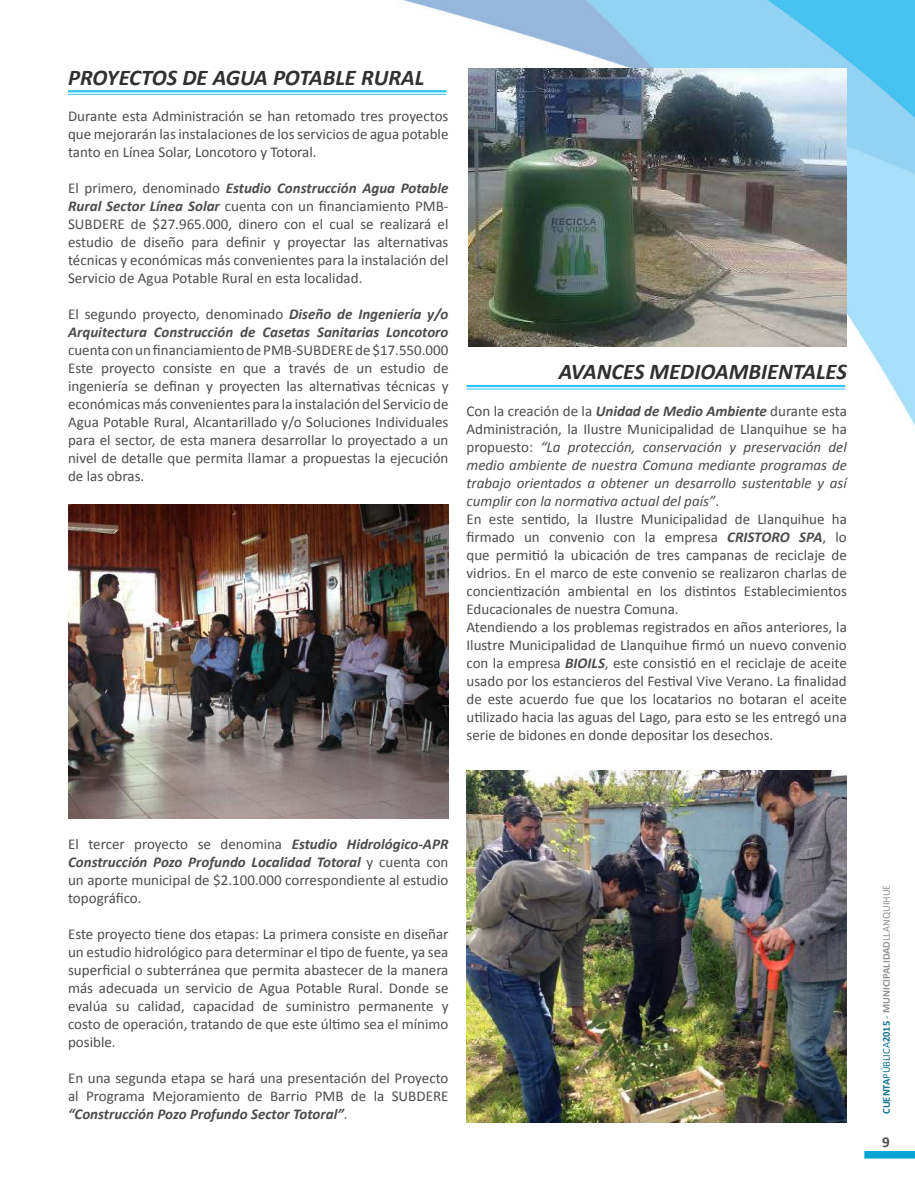
<style>
.page{position:relative;width:915px;height:1191px;background:#fff}
.page>*{position:absolute;margin:0;border:0;box-sizing:border-box;transform-origin:0 0}
.t1{font:italic 700 22.5px "Calibri";color:#312f30}
.t2{font:15px/18px "Calibri";color:#4b4c4d;text-align:justify}
.t3{font:italic 700 15px/18px "Calibri";color:#4b4c4d}
.t4{font:700 15px "Calibri";color:#4b4c4d}
.t5{font:700 10.5px "Calibri";color:#919396}
.s1{font-weight:700;font-style:italic}
.s2{font-weight:400;font-style:normal}
.s3{font-style:italic}
.s4{color:#147390}
.s5{font-weight:400;color:#147390}
.s6{font-weight:400}
</style>
<div class="page">
<img style="left:67px;top:0;width:847px;height:1159px">
<div style="left:864px;top:1151px;width:50px;height:7px;background:#09a5d3"></div>
<img style="left:68px;top:504px;width:380px;height:315px">
<img style="left:468px;top:68px;width:378px;height:278px">
<hr style="left:68px;top:90px;width:378px;height:2px;background:#32c3f2">
<hr style="left:68px;top:94px;width:378px;height:1px;background:#32c3f2">
<hr style="left:466px;top:385px;width:378px;height:2px;background:#32c3f2">
<hr style="left:466px;top:389px;width:378px;height:1px;background:#32c3f2">
<img style="left:466px;top:770px;width:380px;height:353px">
<h1 class="t1" style="left:68px;top:63px;width:357px">PROYECTOS DE AGUA POTABLE RURAL</h1>
<p class="t2" style="left:68px;top:106px;width:382px">Durante esta Administración se han retomado tres proyectos que mejorarán las instalaciones de los servicios de agua potable tanto en Línea Solar, Loncotoro y Totoral.</p>
<p class="t2" style="left:68px;top:178px;width:382px">El primero, denominado <span class="s1">Estudio Construcción Agua Potable Rural Sector Línea Solar</span> cuenta con un financiamiento PMB-SUBDERE de $27.965.000, dinero con el cual se realizará el estudio de diseño para definir y proyectar las alternativas técnicas y económicas más convenientes para la instalación del Servicio de Agua Potable Rural en esta localidad.</p>
<p class="t3" style="left:68px;top:304px;width:382px"><span class="s2">El segundo proyecto, denominado</span> Diseño de Ingeniería y/o<br>Arquitectura Construcción de Casetas Sanitarias Loncotoro</p>
<p class="t2" style="left:68px;top:340px;width:382px">cuenta con un financiamiento de PMB-SUBDERE de $17.550.000<br>Este proyecto consiste en que a través de un estudio de ingeniería se definan y proyecten las alternativas técnicas y económicas más convenientes para la instalación del Servicio de Agua Potable Rural, Alcantarillado y/o Soluciones Individuales para el sector, de esta manera desarrollar lo proyectado a un nivel de detalle que permita llamar a propuestas la ejecución de las obras.</p>
<h1 class="t1" style="left:558px;top:358px;width:289px">AVANCES MEDIOAMBIENTALES</h1>
<p class="t2" style="left:466px;top:401px;width:382px;text-align:left">Con la creación de la <span class="s1">Unidad de Medio Ambiente</span> durante esta Administración, la Ilustre Municipalidad de Llanquihue se ha propuesto: <span class="s3">“La protección, conservación y preservación del medio ambiente de nuestra Comuna mediante programas de trabajo orientados a obtener un desarrollo sustentable y así cumplir con la normativa actual del país”</span>.<br>En este sentido, la Ilustre Municipalidad de Llanquihue ha firmado un convenio con la empresa <span class="s1">CRISTORO SPA</span>, lo que permitió la ubicación de tres campanas de reciclaje de vidrios. En el marco de este convenio se realizaron charlas de concientización ambiental en los distintos Establecimientos Educacionales de nuestra Comuna.<br>Atendiendo a los problemas registrados en años anteriores, la Ilustre Municipalidad de Llanquihue firmó un nuevo convenio con la empresa <span class="s1">BIOILS</span>, este consistió en el reciclaje de aceite usado por los estancieros del Festival Vive Verano. La finalidad de este acuerdo fue que los locatarios no botaran el aceite utilizado hacia las aguas del Lago, para esto se les entregó una serie de bidones en donde depositar los desechos.</p>
<p class="t2" style="left:68px;top:834px;width:382px">El tercer proyecto se denomina <span class="s1">Estudio Hidrológico-APR Construcción Pozo Profundo Localidad Totoral</span> y cuenta con un aporte municipal de $2.100.000 correspondiente al estudio topográfico.</p>
<p class="t2" style="left:68px;top:924px;width:382px">Este proyecto tiene dos etapas: La primera consiste en diseñar un estudio hidrológico para determinar el tipo de fuente, ya sea superficial o subterránea que permita abastecer de la manera más adecuada un servicio de Agua Potable Rural. Donde se evalúa su calidad, capacidad de suministro permanente y costo de operación, tratando de que este último sea el mínimo posible.</p>
<p class="t2" style="left:68px;top:1068px;width:382px">En una segunda etapa se hará una presentación del Proyecto al Programa Mejoramiento de Barrio PMB de la SUBDERE <span class="s1">“Construcción Pozo Profundo Sector Totoral”</span>.</p>
<p class="t5" style="left:879px;top:1114px;width:231px;rotate:-90deg"><span class="s4">CUENTA</span><span class="s5">PÚBLICA</span><span class="s4">2015</span> <span class="s5">-</span> MUNICIPALIDAD<span class="s6">LLANQUIHUE</span></p>
<p class="t4" style="left:881px;top:1132px;width:9px">9</p>
</div>
